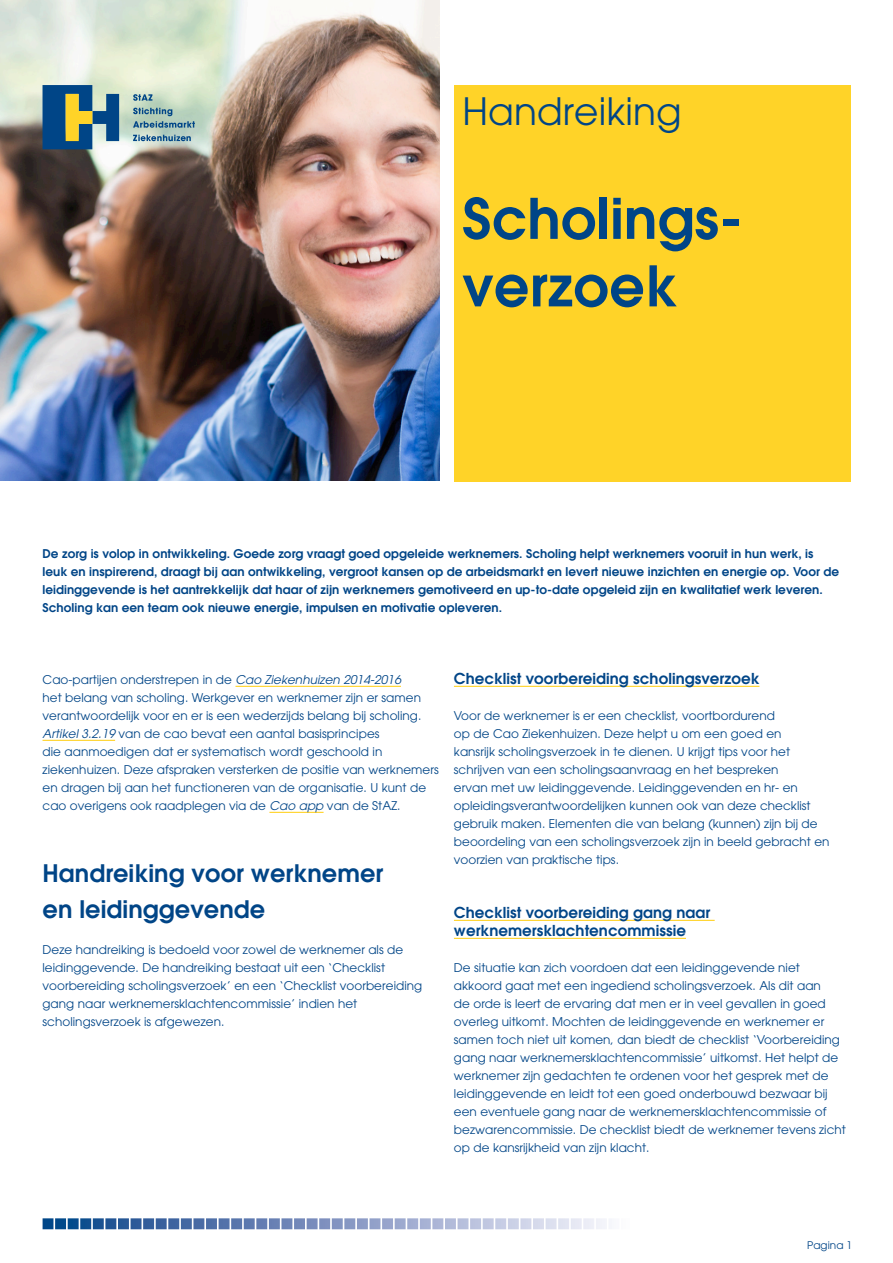
<style>
.page{position:relative;width:893px;height:1263px;background:#fff}
.page>*{position:absolute;margin:0;border:0;box-sizing:border-box;transform-origin:0 0}
._00_Titel_2_kolommen{font:600 55.5px "Avant Garde";letter-spacing:.005em;color:#004587}
._00_Titel_2_kolommen-2{font:37.5px "Avant Garde";letter-spacing:.005em;color:#004587}
.Alineakop{font:600 24px "Avant Garde";letter-spacing:.005em;color:#004587}
.Alinea_subkop{font:600 15px/18px "Avant Garde";letter-spacing:.005em;color:#004587}
._00_Platte_tekst{font:12px/18px "Avant Garde";letter-spacing:.005em;color:#004587}
.Alinea_subkop-2{font:12px/18px "Avant Garde";letter-spacing:.005em;color:#004587}
._00_Platte_tekst-2{font:600 12px/18px "Avant Garde";letter-spacing:.005em;color:#004587}
._00_Titel_2_kolommen-3{font:10.5px "Avant Garde";letter-spacing:.005em;color:#004587}
.s1{font-style:italic}
</style>
<div class="page">
<img style="left:0;top:0;width:439px;height:480px">
<hr style="left:235px;top:686px;width:166px;height:1px;background:#ffd328">
<hr style="left:43px;top:740px;width:72px;height:1px;background:#ffd328">
<hr style="left:269px;top:812px;width:55px;height:1px;background:#ffd328">
<hr style="left:454px;top:686px;width:305px;height:1px;background:#ffd328">
<hr style="left:454px;top:920px;width:261px;height:1px;background:#ffd328">
<hr style="left:454px;top:938px;width:232px;height:1px;background:#ffd328">
<svg style="left:133px;top:94px;width:19px;height:7px"></svg>
<svg style="left:133px;top:108px;width:62px;height:20px"></svg>
<svg style="left:133px;top:135px;width:58px;height:6px"></svg>
<svg style="left:43px;top:85px;width:76px;height:64px;background:#557c87"></svg>
<div style="left:454px;top:85px;width:396px;height:397px;background:#ffd328"></div>
<svg style="left:43px;top:1218px;width:563px;height:11px;background:#8fa4c8"></svg>
<p class="_00_Titel_2_kolommen-2" style="left:462px;top:89px;width:221px">Handreiking</p>
<p class="_00_Titel_2_kolommen" style="left:462px;top:182px;width:281px">Scholings-</p>
<p class="_00_Titel_2_kolommen" style="left:462px;top:250px;width:216px">verzoek</p>
<p class="_00_Platte_tekst-2" style="left:43px;top:544px;width:798px">De zorg is volop in ontwikkeling. Goede zorg vraagt goed opgeleide werknemers. Scholing helpt werknemers vooruit in hun werk, is leuk en inspirerend, draagt bij aan ontwikkeling, vergroot kansen op de arbeidsmarkt en levert nieuwe inzichten en energie op. Voor de leidinggevende is het aantrekkelijk dat haar of zijn werknemers gemotiveerd en up-to-date opgeleid zijn en kwalitatief werk leveren.<br>Scholing kan een team ook nieuwe energie, impulsen en motivatie opleveren.</p>
<p class="_00_Platte_tekst" style="left:43px;top:671px;width:398px">Cao-partijen onderstrepen in de <span class="s1">Cao Ziekenhuizen 2014-2016<br></span>het belang van scholing. Werkgever en werknemer zijn er samen verantwoordelijk voor en er is een wederzijds belang bij scholing.<br><span class="s1">Artikel 3.2.19</span> van de cao bevat een aantal basisprincipes<br>die aanmoedigen dat er systematisch wordt geschoold in ziekenhuizen. Deze afspraken versterken de positie van werknemers en dragen bij aan het functioneren van de organisatie. U kunt de cao overigens ook raadplegen via de <span class="s1">Cao app</span> van de StAZ.</p>
<p class="Alineakop" style="left:43px;top:857px;width:342px">Handreiking voor werknemer</p>
<p class="Alineakop" style="left:43px;top:893px;width:224px">en leidinggevende</p>
<p class="_00_Platte_tekst" style="left:43px;top:941px;width:381px">Deze handreiking is bedoeld voor zowel de werknemer als de leidinggevende. De handreiking bestaat uit een ‘Checklist voorbereiding scholingsverzoek’ en een ‘Checklist voorbereiding gang naar werknemersklachtencommissie’ indien het scholingsverzoek is afgewezen.</p>
<p class="Alinea_subkop" style="left:454px;top:669px;width:307px">Checklist voorbereiding scholingsverzoek</p>
<p class="_00_Platte_tekst" style="left:454px;top:707px;width:377px">Voor de werknemer is er een checklist, voortbordurend<br>op de Cao Ziekenhuizen. Deze helpt u om een goed en<br>kansrijk scholingsverzoek in te dienen. U krijgt tips voor het schrijven van een scholingsaanvraag en het bespreken<br>ervan met uw leidinggevende. Leidinggevenden en hr- en opleidingsverantwoordelijken kunnen ook van deze checklist gebruik maken. Elementen die van belang (kunnen) zijn bij de beoordeling van een scholingsverzoek zijn in beeld gebracht en voorzien van praktische tips.</p>
<p class="Alinea_subkop" style="left:454px;top:903px;width:258px">Checklist voorbereiding gang naar werknemersklachtencommissie</p>
<p class="Alinea_subkop-2" style="left:454px;top:959px;width:394px">De situatie kan zich voordoen dat een leidinggevende niet akkoord gaat met een ingediend scholingsverzoek. Als dit aan<br>de orde is leert de ervaring dat men er in veel gevallen in goed overleg uitkomt. Mochten de leidinggevende en werknemer er samen toch niet uit komen, dan biedt de checklist ‘Voorbereiding gang naar werknemersklachtencommissie’ uitkomst. Het helpt de werknemer zijn gedachten te ordenen voor het gesprek met de leidinggevende en leidt tot een goed onderbouwd bezwaar bij een eventuele gang naar de werknemersklachtencommissie of bezwarencommissie. De checklist biedt de werknemer tevens zicht op de kansrijkheid van zijn klacht.</p>
<p class="_00_Titel_2_kolommen-3" style="left:807px;top:1239px;width:47px">Pagina 1</p>
</div>
